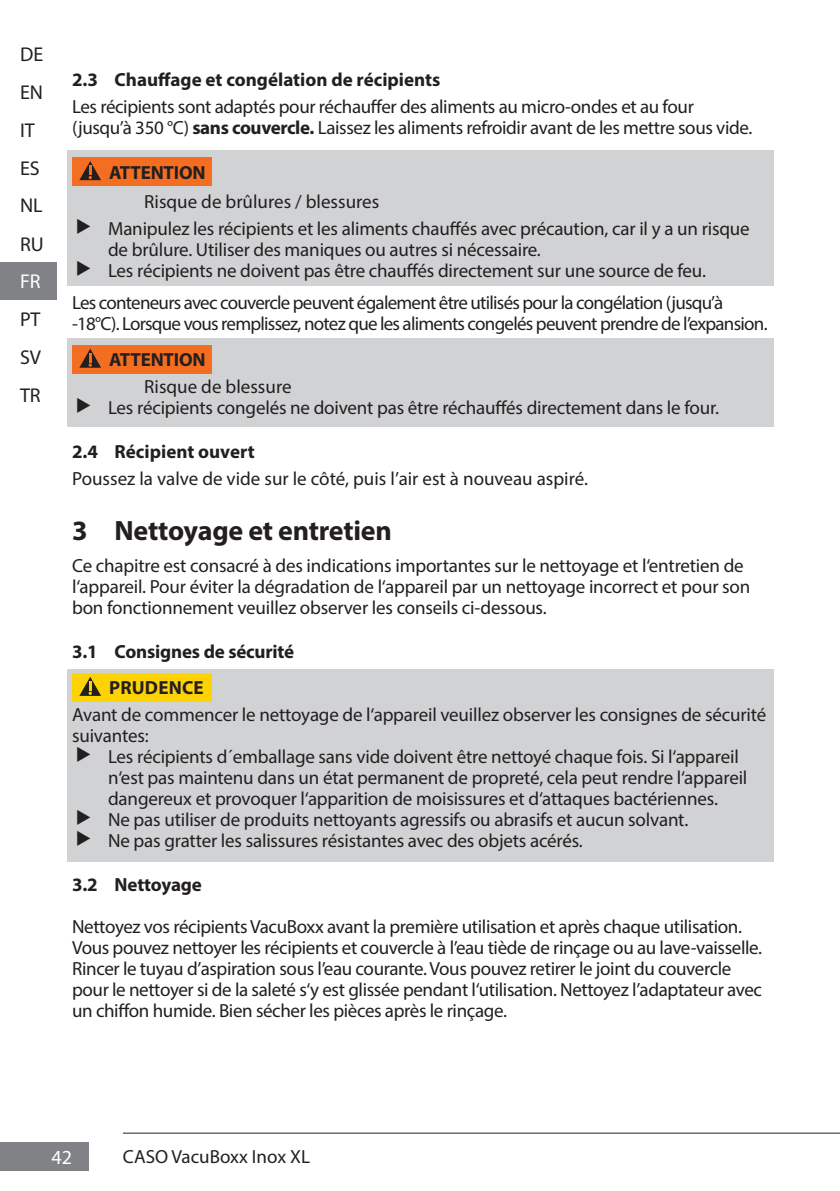
<style>
.page{position:relative;width:840px;height:1191px;background:#fff}
.page>*{position:absolute;margin:0;border:0;box-sizing:border-box;transform-origin:0 0}
.t1{font:700 28px "Myriad Pro";letter-spacing:-.01em;color:#231f20}
.t2{font:20px/38px "Myriad Pro";color:#231f20}
.t3{font:20px "Myriad Pro";color:#fff}
.t4{font:19px/21px "Myriad Pro";letter-spacing:-.015em;color:#231f20}
.t5{font:19px/21px "Myriad Pro";letter-spacing:-.04em;color:#231f20}
.t6{font:700 19px/36.8px "Myriad Pro";letter-spacing:-.005em;color:#231f20}
.s1{font-weight:700}
</style>
<div class="page">
<div style="left:0;top:1141px;width:89px;height:29px;background:#808285"></div>
<hr style="left:123px;top:1132px;width:716px;height:1px;background:#231f20">
<div style="left:0;top:262px;width:57px;height:38px;background:#808285"></div>
<div style="left:67px;top:150px;width:705px;height:135px;background:#d1d2d4"></div>
<div style="left:72px;top:158px;width:139px;height:28px;background:#f36e21"></div>
<svg style="left:79px;top:161px;width:22px;height:19px"></svg>
<div style="left:67px;top:338px;width:705px;height:88px;background:#d1d2d4"></div>
<div style="left:72px;top:345px;width:139px;height:28px;background:#f36e21"></div>
<svg style="left:79px;top:348px;width:22px;height:20px"></svg>
<div style="left:67px;top:668px;width:705px;height:193px;background:#d1d2d4"></div>
<div style="left:72px;top:673px;width:139px;height:28px;background:#fed304"></div>
<svg style="left:79px;top:677px;width:22px;height:19px"></svg>
<p class="t2" style="left:20px;top:34px;width:25px">DE<br>EN<br>IT<br>ES</p>
<p class="t2" style="left:20px;top:186px;width:24px">NL</p>
<p class="t2" style="left:20px;top:224px;width:25px">RU</p>
<p class="t3" style="left:20px;top:269px;width:22px">FR</p>
<p class="t2" style="left:20px;top:300px;width:23px;text-align:justify">PT SV TR</p>
<p class="t6" style="left:72px;top:61px;width:369px">2.3 Chauffage et congélation de récipients</p>
<p class="t4" style="left:72px;top:96px;width:681px">Les récipients sont adaptés pour réchauffer des aliments au micro-ondes et au four (jusqu’à 350 °C) <span class="s1">sans couvercle.</span> Laissez les aliments refroidir avant de les mettre sous vide.</p>
<p class="t6" style="left:109px;top:153px;width:98px">ATTENTION</p>
<p class="t4" style="left:108px;top:188px;width:642px;line-height:26.6px;text-indent:36px">Risque de brûlures / blessures<br>Manipulez les récipients et les aliments chauffés avec précaution, car il y a un risque</p>
<p class="t4" style="left:108px;top:239px;width:599px">de brûlure. Utiliser des maniques ou autres si nécessaire.<br>Les récipients ne doivent pas être chauffés directement sur une source de feu.</p>
<p class="t5" style="left:72px;top:292px;width:696px">Les conteneurs avec couvercle peuvent également être utilisés pour la congélation (jusqu’à -18°C). Lorsque vous remplissez, notez que les aliments congelés peuvent prendre de l’expansion.</p>
<p class="t6" style="left:109px;top:341px;width:98px">ATTENTION</p>
<p class="t4" style="left:108px;top:376px;width:612px;text-indent:36px">Risque de blessure<br>Les récipients congelés ne doivent pas être réchauffés directement dans le four.</p>
<p class="t6" style="left:72px;top:433px;width:184px">2.4 Récipient ouvert</p>
<p class="t4" style="left:72px;top:468px;width:517px">Poussez la valve de vide sur le côté, puis l’air est à nouveau aspiré.</p>
<h1 class="t1" style="left:72px;top:512px;width:321px">3 Nettoyage et entretien</h1>
<p class="t4" style="left:72px;top:555px;width:679px">Ce chapitre est consacré à des indications importantes sur le nettoyage et l‘entretien de l‘appareil. Pour éviter la dégradation de l‘appareil par un nettoyage incorrect et pour son bon fonctionnement veuillez observer les conseils ci-dessous.</p>
<p class="t6" style="left:109px;top:632px;width:186px;text-indent:-37px">3.1 Consignes de sécurité<br>PRUDENCE</p>
<p class="t4" style="left:72px;top:703px;width:695px">Avant de commencer le nettoyage de l‘appareil veuillez observer les consignes de sécurité suivantes:</p>
<p class="t4" style="left:108px;top:745px;width:640px">Les récipients d´emballage sans vide doivent être nettoyé chaque fois. Si l‘appareil n‘est pas maintenu dans un état permanent de propreté, cela peut rendre l‘appareil dangereux et provoquer l‘apparition de moisissures et d‘attaques bactériennes.<br>Ne pas utiliser de produits nettoyants agressifs ou abrasifs et aucun solvant.<br>Ne pas gratter les salissures résistantes avec des objets acérés.</p>
<p class="t6" style="left:72px;top:865px;width:131px">3.2 Nettoyage</p>
<p class="t4" style="left:72px;top:915px;width:691px">Nettoyez vos récipients VacuBoxx avant la première utilisation et après chaque utilisation.<br>Vous pouvez nettoyer les récipients et couvercle à l’eau tiède de rinçage ou au lave-vaisselle.<br>Rincer le tuyau d’aspiration sous l’eau courante. Vous pouvez retirer le joint du couvercle pour le nettoyer si de la saleté s‘y est glissée pendant l‘utilisation. Nettoyez l’adaptateur avec un chiffon humide. Bien sécher les pièces après le rinçage.</p>
<p class="t3" style="left:51px;top:1144px;width:22px">42</p>
<p class="t4" style="left:123px;top:1145px;width:188px">CASO VacuBoxx Inox XL</p>
</div>
